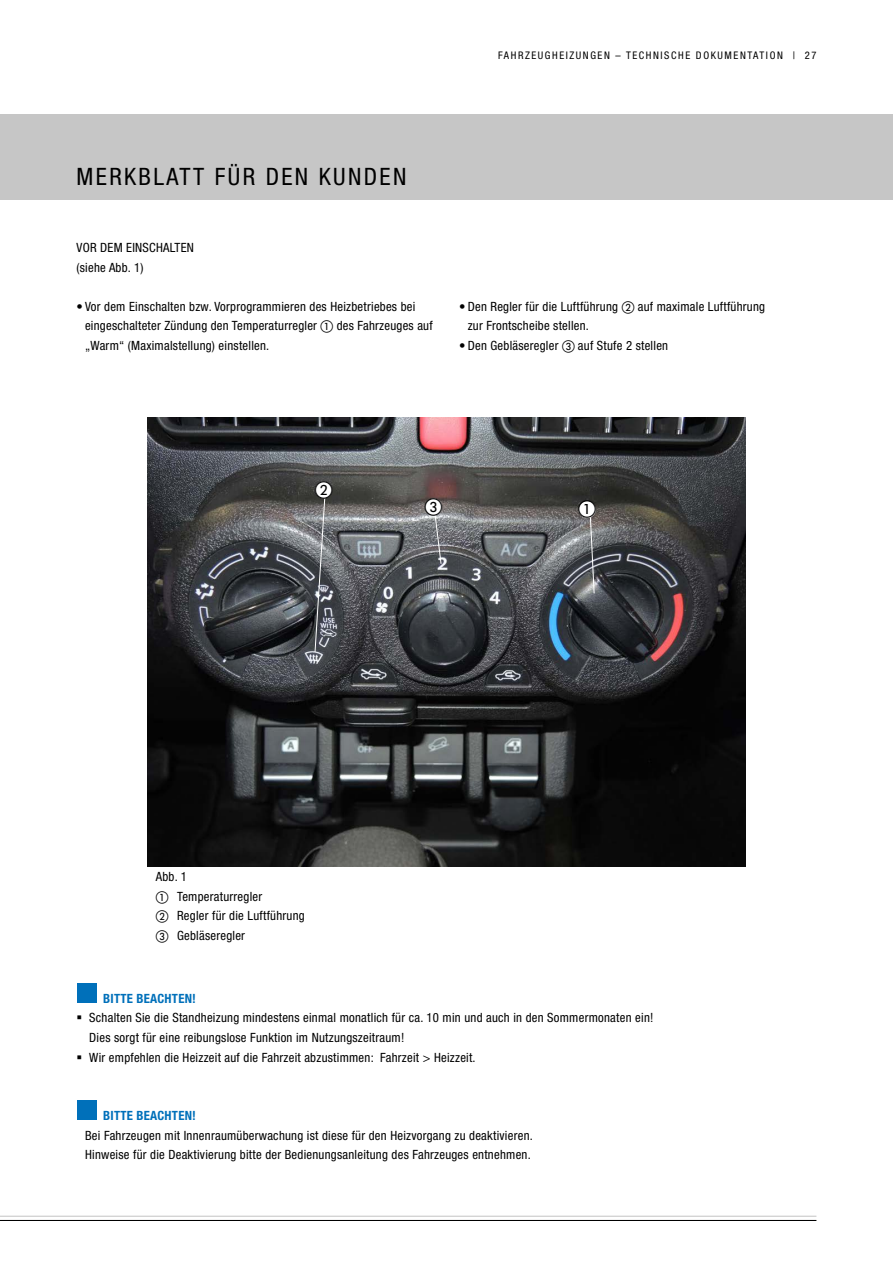
<style>
.page{position:relative;width:893px;height:1263px;background:#fff}
.page>*{position:absolute;margin:0;border:0;box-sizing:border-box;transform-origin:0 0}
.Überschrift_für_IVZ{font:condensed 24px "Helvetica Neue LT";letter-spacing:.1em;color:#000}
.t1{font:18px "European Pi One";color:#000}
.Bild-Nr{font:condensed 12.75px/19.5px "Helvetica Neue LT";letter-spacing:.02em;color:#000}
.Bitte_beachten_8_5pt{font:700 condensed 12.75px "Helvetica Neue LT";letter-spacing:.02em;color:#0070ba}
.t2{font:condensed 10.5px "Helvetica Neue LT";letter-spacing:.15em;color:#000}
.s1{font-family:"European Pi One";font-stretch:normal}
</style>
<div class="page">
<div style="left:0;top:115px;width:893px;height:85px;background:#c6c6c6"></div>
<hr style="left:0;top:1216px;width:816px;height:1px;background:#c6c6c6">
<hr style="left:0;top:1220px;width:816px;height:1px;background:#000">
<img style="left:147px;top:418px;width:598px;height:448px">
<svg style="left:433px;top:509px;width:9px;height:55px"></svg>
<svg style="left:314px;top:488px;width:12px;height:164px;background:#707278"></svg>
<svg style="left:589px;top:514px;width:6px;height:80px"></svg>
<div style="left:579px;top:501px;width:17px;height:17px;background:#fff;border-radius:50%"></div>
<div style="left:77px;top:983px;width:20px;height:20px;background:#0070ba"></div>
<div style="left:425px;top:498px;width:17px;height:17px;background:#fff;border-radius:50%"></div>
<div style="left:77px;top:1100px;width:20px;height:20px;background:#0070ba"></div>
<div style="left:315px;top:481px;width:17px;height:17px;background:#fff;border-radius:50%"></div>
<p class="t2" style="left:498px;top:50px;width:320px">FAHRZEUGHEIZUNGEN – TECHNISCHE DOKUMENTATION | 27</p>
<p class="Überschrift_für_IVZ" style="left:77px;top:162px;width:331px">MERKBLATT FÜR DEN KUNDEN</p>
<p class="Bild-Nr" style="left:77px;top:238px;width:119px">VOR DEM EINSCHALTEN</p>
<p class="Bild-Nr" style="left:77px;top:258px;width:69px">(siehe Abb. 1)</p>
<p class="Bild-Nr" style="left:85px;top:297px;width:349px;text-indent:-9px">• Vor dem Einschalten bzw. Vorprogrammieren des Heizbetriebes bei eingeschalteter Zündung den Temperaturregler <span class="s1">A</span> des Fahrzeuges auf „Warm“ (Maximalstellung) einstellen.</p>
<p class="Bild-Nr" style="left:468px;top:297px;width:299px;text-indent:-9px">• Den Regler für die Luftführung <span class="s1">B</span> auf maximale Luftführung zur Frontscheibe stellen.</p>
<p class="Bild-Nr" style="left:459px;top:336px;width:210px">• Den Gebläseregler <span class="s1">C</span> auf Stufe 2 stellen</p>
<p class="t1" style="left:315px;top:480px;width:19px">B</p>
<p class="t1" style="left:425px;top:497px;width:19px">C</p>
<p class="t1" style="left:578px;top:500px;width:19px">A</p>
<p class="Bild-Nr" style="left:156px;top:867px;width:33px">Abb. 1</p>
<p class="Bild-Nr" style="left:156px;top:886px;width:108px"><span class="s1">A</span> Temperaturregler</p>
<p class="Bild-Nr" style="left:156px;top:906px;width:150px"><span class="s1">B</span> Regler für die Luftführung</p>
<p class="Bild-Nr" style="left:156px;top:925px;width:91px"><span class="s1">C</span> Gebläseregler</p>
<p class="Bitte_beachten_8_5pt" style="left:103px;top:991px;width:94px">BITTE BEACHTEN!</p>
<p class="Bild-Nr" style="left:89px;top:1008px;width:566px">Schalten Sie die Standheizung mindestens einmal monatlich für ca. 10 min und auch in den Sommermonaten ein!<br>Dies sorgt für eine reibungslose Funktion im Nutzungszeitraum!</p>
<p class="Bild-Nr" style="left:89px;top:1047px;width:388px">Wir empfehlen die Heizzeit auf die Fahrzeit abzustimmen: Fahrzeit &gt; Heizzeit.</p>
<p class="Bitte_beachten_8_5pt" style="left:103px;top:1108px;width:94px">BITTE BEACHTEN!</p>
<p class="Bild-Nr" style="left:85px;top:1125px;width:449px">Bei Fahrzeugen mit Innenraumüberwachung ist diese für den Heizvorgang zu deaktivieren.<br>Hinweise für die Deaktivierung bitte der Bedienungsanleitung des Fahrzeuges entnehmen.</p>
</div>
